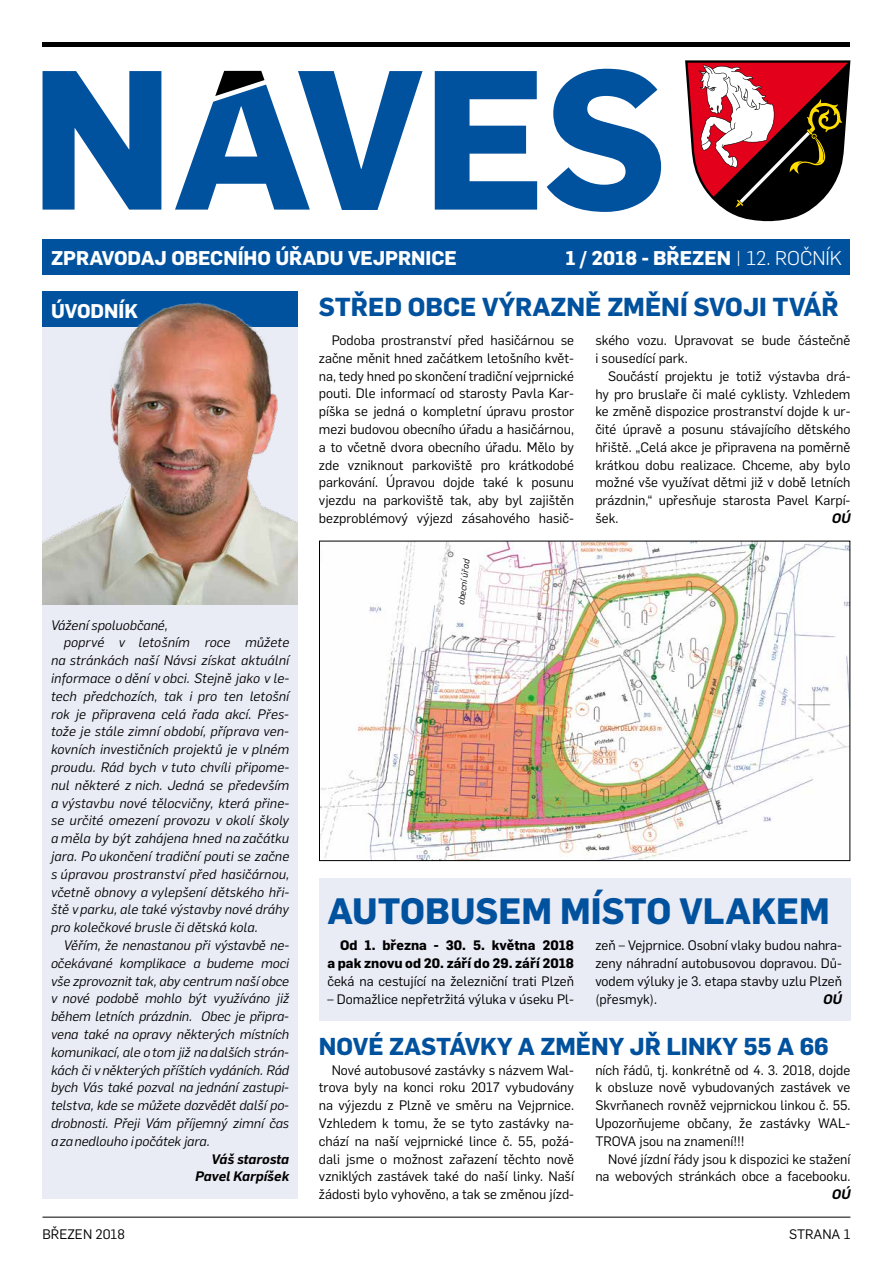
<style>
.page{position:relative;width:893px;height:1263px;background:#fff}
.page>*{position:absolute;margin:0;border:0;box-sizing:border-box;transform-origin:0 0}
.t1{font:700 36px "Flama";color:#00519e}
.t2{font:700 25.5px "Flama";color:#00519e}
.t3{font:700 24px "Flama";color:#00519e}
.t4{font:700 19.5px "Flama";color:#fff}
.t5{font:13.5px/17.9px "Flama";color:#000;text-align:justify}
.t6{font:italic 13.5px "Flama";letter-spacing:.01em;color:#000}
.t7{font:700 13.5px/17.9px "Flama";color:#000;text-align:right}
.t8{font:italic 600 13.5px/17.9px "Flama";color:#000;text-align:right}
.t9{font:italic 9px "Flama";color:#000}
.s1{font-weight:300}
</style>
<div class="page">
<hr style="left:43px;top:1217px;width:807px;height:1px;background:#000">
<div style="left:43px;top:309px;width:255px;height:890px;background:#e9ebf5"></div>
<div style="left:319px;top:879px;width:531px;height:142px;background:#e9ebf5"></div>
<svg style="left:685px;top:60px;width:165px;height:161px"></svg>
<hr style="left:43px;top:43px;width:807px;height:4px;background:#000">
<div style="left:43px;top:239px;width:807px;height:36px;background:#00519e"></div>
<div style="left:43px;top:292px;width:255px;height:35px;background:#00519e"></div>
<svg style="left:43px;top:69px;width:618px;height:143px;fill:#00519e"></svg>
<svg style="left:215px;top:71px;width:49px;height:25px"></svg>
<img style="left:42px;top:296px;width:256px;height:309px">
<img style="left:321px;top:543px;width:527px;height:316px">
<h3 class="t4" style="left:51px;top:244px;width:408px">ZPRAVODAJ OBECNÍHO ÚŘADU VEJPRNICE</h3>
<h3 class="t4" style="left:566px;top:244px;width:278px">1 / 2018 - BŘEZEN <span class="s1">| 12. ROČNÍK</span></h3>
<h3 class="t4" style="left:51px;top:297px;width:88px">ÚVODNÍK</h3>
<h2 class="t2" style="left:319px;top:288px;width:521px">STŘED OBCE VÝRAZNĚ ZMĚNÍ SVOJI TVÁŘ</h2>
<p class="t5" style="left:319px;top:330px;width:257px;text-indent:13px">Podoba prostranství před hasičárnou se začne měnit hned začátkem letošního květ&shy;na, tedy hned po skončení tradiční vejprnické pouti. Dle informací od starosty Pavla Kar&shy;píška se jedná o kompletní úpravu prostor mezi budovou obecního úřadu a hasičárnou, a to včetně dvora obecního úřadu. Mělo by zde vzniknout parkoviště pro krátkodobé parkování. Úpravou dojde také k posunu vjezdu na parkoviště tak, aby byl zajištěn bezproblémový výjezd zásahového hasič-</p>
<p class="t5" style="left:595px;top:331px;width:257px">ského vozu. Upravovat se bude částečně i sousedící park.</p>
<p class="t5" style="left:595px;top:366px;width:257px;text-indent:13px">Součástí projektu je totiž výstavba drá&shy;hy pro bruslaře či malé cyklisty. Vzhledem ke změně dispozice prostranství dojde k ur&shy;čité úpravě a posunu stávajícího dětského hřiště. „Celá akce je připravena na poměrně krátkou dobu realizace. Chceme, aby bylo možné vše využívat dětmi již v době letních prázdnin,“ upřesňuje starosta Pavel Karpí&shy;šek.</p>
<p class="t8" style="left:832px;top:508px;width:20px">OÚ</p>
<p class="t6" style="left:51px;top:616px;width:118px">Vážení spoluobčané,</p>
<p class="t6" style="left:64px;top:633px;width:227px">poprvé v letošním roce můžete</p>
<p class="t6" style="left:51px;top:651px;width:240px">na stránkách naší Návsi získat aktuální</p>
<p class="t6" style="left:51px;top:669px;width:240px">informace o dění v obci. Stejně jako v le-</p>
<p class="t6" style="left:51px;top:687px;width:240px">tech předchozích, tak i pro ten letošní</p>
<p class="t6" style="left:51px;top:705px;width:240px">rok je připravena celá řada akcí. Přes-</p>
<p class="t6" style="left:51px;top:722px;width:240px">tože je stále zimní období, příprava ven-</p>
<p class="t6" style="left:51px;top:740px;width:240px">kovních investičních projektů je v plném</p>
<p class="t6" style="left:51px;top:758px;width:240px">proudu. Rád bych v tuto chvíli připome-</p>
<p class="t6" style="left:51px;top:776px;width:240px">nul některé z nich. Jedná se především</p>
<p class="t6" style="left:51px;top:794px;width:240px">a výstavbu nové tělocvičny, která přine-</p>
<p class="t6" style="left:51px;top:811px;width:240px">se určité omezení provozu v okolí školy</p>
<p class="t6" style="left:51px;top:829px;width:240px">a měla by být zahájena hned na začátku</p>
<p class="t6" style="left:51px;top:847px;width:240px">jara. Po ukončení tradiční pouti se začne</p>
<p class="t6" style="left:51px;top:865px;width:240px">s úpravou prostranství před hasičárnou,</p>
<p class="t6" style="left:51px;top:883px;width:240px">včetně obnovy a vylepšení dětského hři-</p>
<p class="t6" style="left:51px;top:900px;width:240px">ště v parku, ale také výstavby nové dráhy</p>
<p class="t6" style="left:51px;top:918px;width:208px">pro kolečkové brusle či dětská kola.</p>
<p class="t6" style="left:64px;top:936px;width:227px">Věřím, že nenastanou při výstavbě ne-</p>
<p class="t6" style="left:51px;top:954px;width:240px">očekávané komplikace a budeme moci</p>
<p class="t6" style="left:51px;top:972px;width:240px">vše zprovoznit tak, aby centrum naší obce</p>
<p class="t6" style="left:51px;top:989px;width:240px">v nové podobě mohlo být využíváno již</p>
<p class="t6" style="left:51px;top:1007px;width:240px">během letních prázdnin. Obec je připra-</p>
<p class="t6" style="left:51px;top:1025px;width:240px">vena také na opravy některých místních</p>
<p class="t6" style="left:51px;top:1043px;width:240px">komunikací, ale o tom již na dalších strán-</p>
<p class="t6" style="left:51px;top:1060px;width:240px">kách či v některých příštích vydáních. Rád</p>
<p class="t6" style="left:51px;top:1078px;width:240px">bych Vás také pozval na jednání zastupi-</p>
<p class="t6" style="left:51px;top:1096px;width:240px">telstva, kde se můžete dozvědět další po-</p>
<p class="t6" style="left:51px;top:1114px;width:240px">drobnosti. Přeji Vám příjemný zimní čas</p>
<p class="t6" style="left:51px;top:1132px;width:160px">a za nedlouho i počátek jara.</p>
<p class="t8" style="left:195px;top:1149px;width:95px">Váš starosta<br>Pavel Karpíšek</p>
<p class="t9" style="left:455px;top:604px;width:47px;rotate:-83deg">obecní úřad</p>
<h1 class="t1" style="left:327px;top:885px;width:504px">AUTOBUSEM MÍSTO VLAKEM</h1>
<p class="t7" style="left:327px;top:935px;width:248px">Od 1. března - 30. 5. května 2018<br>a pak znovu od 20. září do 29. září 2018</p>
<p class="t5" style="left:327px;top:971px;width:248px">čeká na cestující na železniční trati Plzeň</p>
<p class="t5" style="left:327px;top:989px;width:248px">– Domažlice nepřetržitá výluka v úseku Pl-</p>
<p class="t5" style="left:595px;top:935px;width:248px">zeň – Vejprnice. Osobní vlaky budou nahra&shy;zeny náhradní autobusovou dopravou. Dů&shy;vodem výluky je 3. etapa stavby uzlu Plzeň (přesmyk).</p>
<p class="t8" style="left:823px;top:989px;width:20px">OÚ</p>
<h3 class="t3" style="left:319px;top:1028px;width:511px">NOVÉ ZASTÁVKY A ZMĚNY JŘ LINKY 55 A 66</h3>
<p class="t5" style="left:319px;top:1060px;width:257px;text-indent:13px">Nové autobusové zastávky s názvem Wal&shy;trova byly na konci roku 2017 vybudovány na výjezdu z Plzně ve směru na Vejprnice.<br>Vzhledem k tomu, že se tyto zastávky na&shy;chází na naší vejprnické lince č. 55, požá&shy;dali jsme o možnost zařazení těchto nově vzniklých zastávek také do naší linky. Naší žádosti bylo vyhověno, a tak se změnou jízd-</p>
<p class="t5" style="left:595px;top:1060px;width:257px">ních řádů, tj. konkrétně od 4. 3. 2018, dojde k obsluze nově vybudovaných zastávek ve Skvrňanech rovněž vejprnickou linkou č. 55.<br>Upozorňujeme občany, že zastávky WAL-TROVA jsou na znamení!!!</p>
<p class="t5" style="left:595px;top:1149px;width:257px;text-align:right">Nové jízdní řády jsou k dispozici ke stažení na webových stránkách obce a facebooku.</p>
<p class="t8" style="left:832px;top:1184px;width:20px">OÚ</p>
<p class="t5" style="left:43px;top:1224px;width:84px">BŘEZEN 2018</p>
<p class="t5" style="left:789px;top:1224px;width:63px">STRANA 1</p>
</div>
